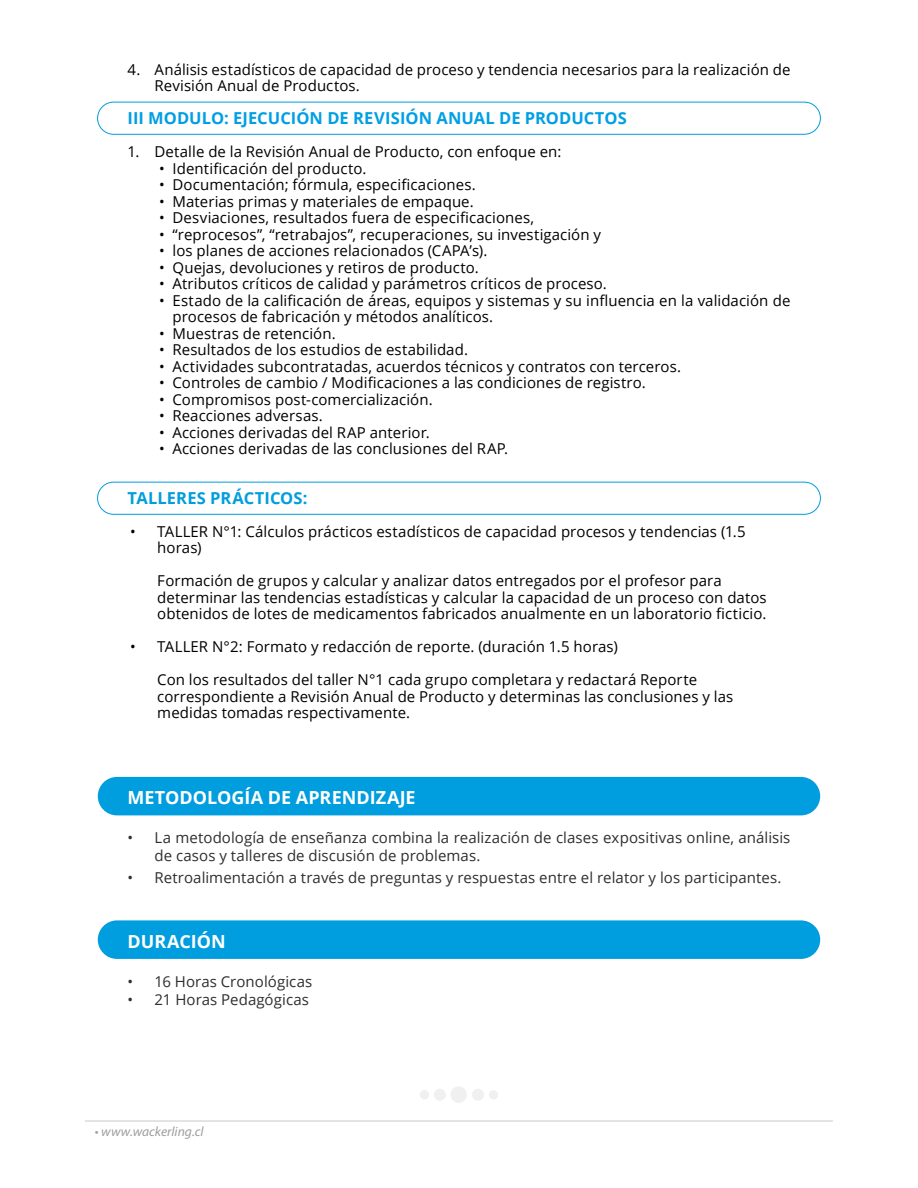
<style>
.page{position:relative;width:918px;height:1188px;background:#fff}
.page>*{position:absolute;margin:0;border:0;box-sizing:border-box;transform-origin:0 0}
.t1{font:700 18px "Open Sans";color:#fff}
.t2{font:700 16.5px "Open Sans";letter-spacing:.005em;color:#009fe3}
.t3{font:700 16.5px "Open Sans";letter-spacing:.005em;color:#009ddf}
.t4{font:15px/16.5px "Open Sans";letter-spacing:.005em;color:#000}
.t5{font:15px/18px "Open Sans";letter-spacing:.005em;color:#2e2e2e}
.t6{font:italic 13.5px "Myriad Pro";color:#9d9d9c}
</style>
<div class="page">
<hr style="left:85px;top:1121px;width:748px;height:1px;background:#c9c9c9">
<div style="left:98px;top:920px;width:722px;height:39px;background:#009ddf;border-radius:19px"></div>
<div style="left:98px;top:777px;width:722px;height:38px;background:#009ddf;border-radius:19px"></div>
<div style="left:97px;top:102px;width:724px;height:33px;border:1px solid #009ddf;border-radius:16px"></div>
<div style="left:97px;top:482px;width:724px;height:33px;border:1px solid #009ddf;border-radius:16px"></div>
<div style="left:450px;top:1086px;width:17px;height:17px;background:#f0f0f0;border-radius:50%"></div>
<div style="left:434px;top:1089px;width:12px;height:12px;background:#f0f0f0;border-radius:50%"></div>
<div style="left:420px;top:1090px;width:9px;height:9px;background:#f0f0f0;border-radius:50%"></div>
<div style="left:472px;top:1089px;width:12px;height:12px;background:#f0f0f0;border-radius:50%"></div>
<div style="left:489px;top:1090px;width:9px;height:9px;background:#f0f0f0;border-radius:50%"></div>
<p class="t4" style="left:155px;top:61px;width:637px;text-indent:-27px">4. Análisis estadísticos de capacidad de proceso y tendencia necesarios para la realización de<br>Revisión Anual de Productos.</p>
<p class="t2" style="left:128px;top:107px;width:501px">III MODULO: EJECUCIÓN DE REVISIÓN ANUAL DE PRODUCTOS</p>
<p class="t4" style="left:128px;top:143px;width:435px">1. Detalle de la Revisión Anual de Producto, con enfoque en:</p>
<p class="t4" style="left:159px;top:160px;width:209px">• Identificación del producto.</p>
<p class="t4" style="left:159px;top:176px;width:318px">• Documentación; fórmula, especificaciones.</p>
<p class="t4" style="left:159px;top:193px;width:316px">• Materias primas y materiales de empaque.</p>
<p class="t4" style="left:159px;top:209px;width:377px">• Desviaciones, resultados fuera de especificaciones,</p>
<p class="t4" style="left:159px;top:226px;width:444px">• “reprocesos”, “retrabajos”, recuperaciones, su investigación y</p>
<p class="t4" style="left:159px;top:242px;width:330px">• los planes de acciones relacionados (CAPA’s).</p>
<p class="t4" style="left:159px;top:259px;width:321px">• Quejas, devoluciones y retiros de producto.</p>
<p class="t4" style="left:159px;top:275px;width:449px">• Atributos críticos de calidad y parámetros críticos de proceso.</p>
<p class="t4" style="left:173px;top:292px;width:619px;text-indent:-14px">• Estado de la calificación de áreas, equipos y sistemas y su influencia en la validación de procesos de fabricación y métodos analíticos.</p>
<p class="t4" style="left:159px;top:325px;width:178px">• Muestras de retención.</p>
<p class="t4" style="left:159px;top:341px;width:310px">• Resultados de los estudios de estabilidad.</p>
<p class="t4" style="left:159px;top:358px;width:524px">• Actividades subcontratadas, acuerdos técnicos y contratos con terceros.</p>
<p class="t4" style="left:159px;top:374px;width:488px">• Controles de cambio / Modificaciones a las condiciones de registro.</p>
<p class="t4" style="left:159px;top:391px;width:275px">• Compromisos post-comercialización.</p>
<p class="t4" style="left:159px;top:407px;width:165px">• Reacciones adversas.</p>
<p class="t4" style="left:159px;top:424px;width:272px">• Acciones derivadas del RAP anterior.</p>
<p class="t4" style="left:159px;top:440px;width:351px">• Acciones derivadas de las conclusiones del RAP.</p>
<p class="t3" style="left:128px;top:486px;width:181px">TALLERES PRÁCTICOS:</p>
<p class="t4" style="left:157px;top:523px;width:590px;text-indent:-27px">• TALLER N°1: Cálculos prácticos estadísticos de capacidad procesos y tendencias (1.5 horas)</p>
<p class="t4" style="left:157px;top:572px;width:611px">Formación de grupos y calcular y analizar datos entregados por el profesor para determinar las tendencias estadísticas y calcular la capacidad de un proceso con datos obtenidos de lotes de medicamentos fabricados anualmente en un laboratorio ficticio.</p>
<p class="t4" style="left:130px;top:638px;width:489px">• TALLER N°2: Formato y redacción de reporte. (duración 1.5 horas)</p>
<p class="t4" style="left:157px;top:671px;width:577px">Con los resultados del taller N°1 cada grupo completara y redactará Reporte correspondiente a Revisión Anual de Producto y determinas las conclusiones y las medidas tomadas respectivamente.</p>
<p class="t1" style="left:128px;top:784px;width:290px">METODOLOGÍA DE APRENDIZAJE</p>
<p class="t5" style="left:155px;top:828px;width:637px;text-indent:-27px">• La metodología de enseñanza combina la realización de clases expositivas online, análisis de casos y talleres de discusión de problemas.</p>
<p class="t5" style="left:128px;top:868px;width:655px">• Retroalimentación a través de preguntas y respuestas entre el relator y los participantes.</p>
<p class="t1" style="left:128px;top:928px;width:100px">DURACIÓN</p>
<p class="t5" style="left:128px;top:972px;width:186px">• 16 Horas Cronológicas</p>
<p class="t5" style="left:128px;top:990px;width:183px">• 21 Horas Pedagógicas</p>
<p class="t6" style="left:95px;top:1124px;width:110px">• www.wackerling.cl</p>
</div>
